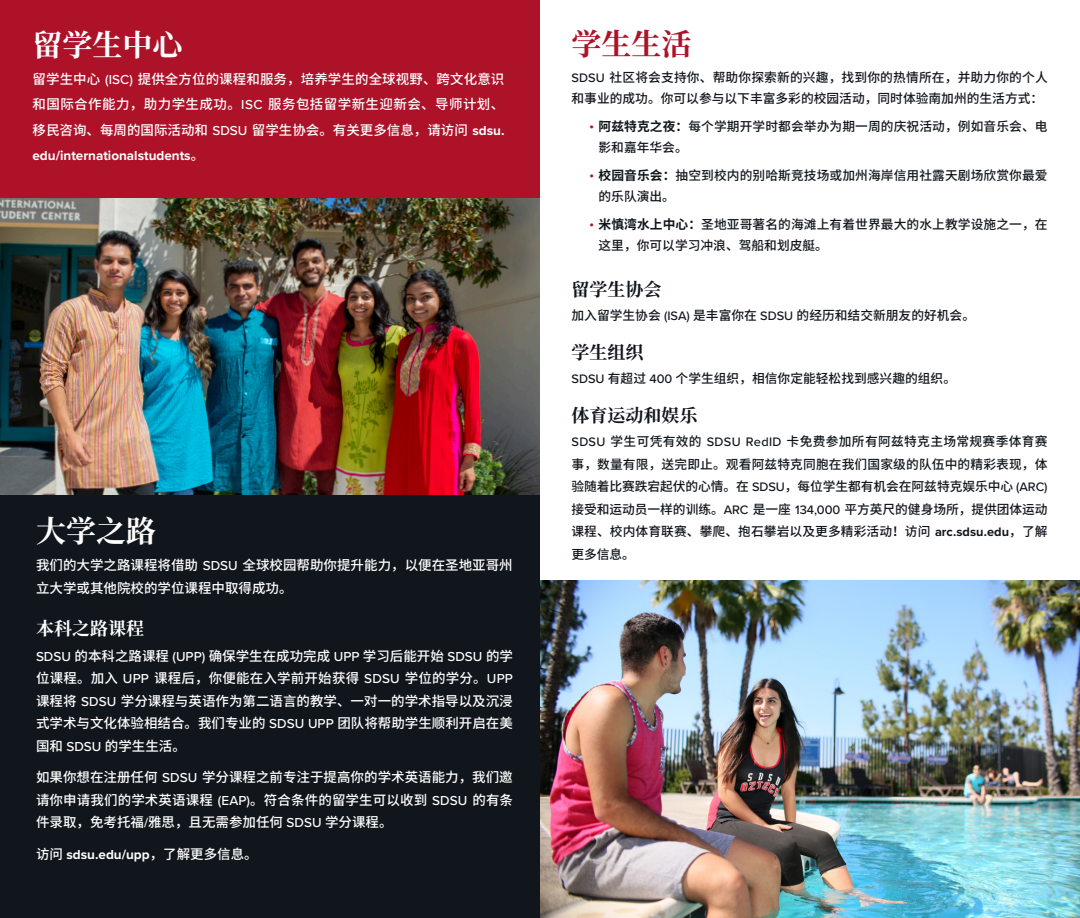
<style>
.page{position:relative;width:1080px;height:918px;background:#fff}
.page>*{position:absolute;margin:0;border:0;box-sizing:border-box;transform-origin:0 0}
.t1{font:700 30px "Noto Serif SC";color:#fff}
.t2{font:700 30px "Noto Serif SC";color:#ae1229}
.Body{font:700 18px "Noto Serif SC";color:#10161c}
.Section_Title{font:700 18px "Noto Serif SC";color:#fff}
.Body-2{font:500 13.5px/22.5px "Noto Sans SC";color:#fff;text-align:justify}
.Body-3{font:700 13.5px "Proxima Nova";color:#fff}
.Body-4{font:500 12.75px/22.5px "Noto Sans SC";letter-spacing:.005em;color:#10161c}
.Section_Title-2{font:500 12.75px "Noto Sans SC";color:#10161c}
.s1{font-family:"Proxima Nova"}
.s2{font-family:"Proxima Nova";font-weight:700}
.s3{font-family:"Noto Sans SC";font-weight:500}
.s4{font-family:"Proxima Nova";font-weight:700;color:#ae1229}
.s5{font-weight:700}
</style>
<div class="page">
<div style="left:0;top:0;width:540px;height:235px;background:#ae1229"></div>
<div style="left:0;top:492px;width:540px;height:426px;background:#10161c"></div>
<img style="left:540px;top:580px;width:540px;height:338px">
<img style="left:0;top:198px;width:540px;height:297px">
<p class="t1" style="left:33px;top:28px;width:151px">留学生中心</p>
<p class="Body-2" style="left:33px;top:66px;width:473px;line-height:25.5px">留学生中心 <span class="s1">(ISC)</span> 提供全方位的课程和服务，培养学生的全球视野、跨文化意识和国际合作能力，助力学生成功。<span class="s1">ISC</span> 服务包括留学新生迎新会、导师计划、移民咨询、每周的国际活动和 <span class="s1">SDSU</span> 留学生协会。有关更多信息，请访问 <span class="s2">sdsu. edu/internationalstudents</span>。</p>
<p class="t1" style="left:36px;top:515px;width:121px">大学之路</p>
<p class="Body-2" style="left:36px;top:554px;width:478px">我们的大学之路课程将借助 <span class="s1">SDSU</span> 全球校园帮助你提升能力，以便在圣地亚哥州立大学或其他院校的学位课程中取得成功。</p>
<p class="Section_Title" style="left:36px;top:618px;width:109px">本科之路课程</p>
<p class="Body-2" style="left:36px;top:645px;width:479px"><span class="s1">SDSU</span> 的本科之路课程 <span class="s1">(UPP)</span> 确保学生在成功完成 <span class="s1">UPP</span> 学习后能开始 <span class="s1">SDSU</span> 的学位课程。加入 <span class="s1">UPP</span> 课程后，你便能在入学前开始获得 <span class="s1">SDSU</span> 学位的学分。<span class="s1">UPP</span>课程将 <span class="s1">SDSU</span> 学分课程与英语作为第二语言的教学、一对一的学术指导以及沉浸式学术与文化体验相结合。我们专业的 <span class="s1">SDSU UPP</span> 团队将帮助学生顺利开启在美国和 <span class="s1">SDSU</span> 的学生生活。</p>
<p class="Body-2" style="left:36px;top:766px;width:479px">如果你想在注册任何 <span class="s1">SDSU</span> 学分课程之前专注于提高你的学术英语能力，我们邀请你申请我们的学术英语课程 <span class="s1">(EAP)</span>。符合条件的留学生可以收到 <span class="s1">SDSU</span> 的有条件录取，免考托福<span class="s1">/</span>雅思，且无需参加任何 <span class="s1">SDSU</span> 学分课程。</p>
<p class="Body-3" style="left:36px;top:844px;width:223px"><span class="s3">访问</span> sdsu.edu/upp<span class="s3">，了解更多信息。</span></p>
<p class="t2" style="left:572px;top:27px;width:121px">学生生活</p>
<p class="Body-4" style="left:572px;top:67px;width:478px;line-height:21px"><span class="s1">SDSU</span> 社区将会支持你、帮助你探索新的兴趣，找到你的热情所在，并助力你的个人和事业的成功。你可以参与以下丰富多彩的校园活动，同时体验南加州的生活方式：</p>
<p class="Body-4" style="left:598px;top:116px;width:451px;line-height:21px;text-indent:-9px"><span class="s4">•</span> <span class="s5">阿兹特克之夜：</span>每个学期开学时都会举办为期一周的庆祝活动，例如音乐会、电影和嘉年华会。</p>
<p class="Body-4" style="left:598px;top:165px;width:451px;line-height:21px;text-indent:-9px"><span class="s4">•</span> <span class="s5">校园音乐会：</span>抽空到校内的别哈斯竞技场或加州海岸信用社露天剧场欣赏你最爱的乐队演出。</p>
<p class="Body-4" style="left:598px;top:214px;width:451px;line-height:21px;text-indent:-9px"><span class="s4">•</span> <span class="s5">米慎湾水上中心：</span>圣地亚哥著名的海滩上有着世界最大的水上教学设施之一，在这里，你可以学习冲浪、驾船和划皮艇。</p>
<p class="Body" style="left:572px;top:279px;width:91px">留学生协会</p>
<p class="Section_Title-2" style="left:572px;top:308px;width:405px">加入留学生协会 <span class="s1">(ISA)</span> 是丰富你在 <span class="s1">SDSU</span> 的经历和结交新朋友的好机会。</p>
<p class="Body" style="left:572px;top:342px;width:73px">学生组织</p>
<p class="Body-4" style="left:572px;top:367px;width:386px"><span class="s1">SDSU</span> 有超过 <span class="s1">400</span> 个学生组织，相信你定能轻松找到感兴趣的组织。</p>
<p class="Body" style="left:572px;top:405px;width:127px">体育运动和娱乐</p>
<p class="Body-4" style="left:572px;top:430px;width:478px;text-align:justify"><span class="s1">SDSU</span> 学生可凭有效的 <span class="s1">SDSU RedID</span> 卡免费参加所有阿兹特克主场常规赛季体育赛事，数量有限，送完即止。观看阿兹特克同胞在我们国家级的队伍中的精彩表现，体验随着比赛跌宕起伏的心情。在 <span class="s1">SDSU</span>，每位学生都有机会在阿兹特克娱乐中心 <span class="s1">(ARC)</span>接受和运动员一样的训练。<span class="s1">ARC</span> 是一座 <span class="s1">134,000</span> 平方英尺的健身场所，提供团体运动课程、校内体育联赛、攀爬、抱石攀岩以及更多精彩活动！访问 <span class="s2">arc.sdsu.edu</span>，了解更多信息。</p>
</div>
